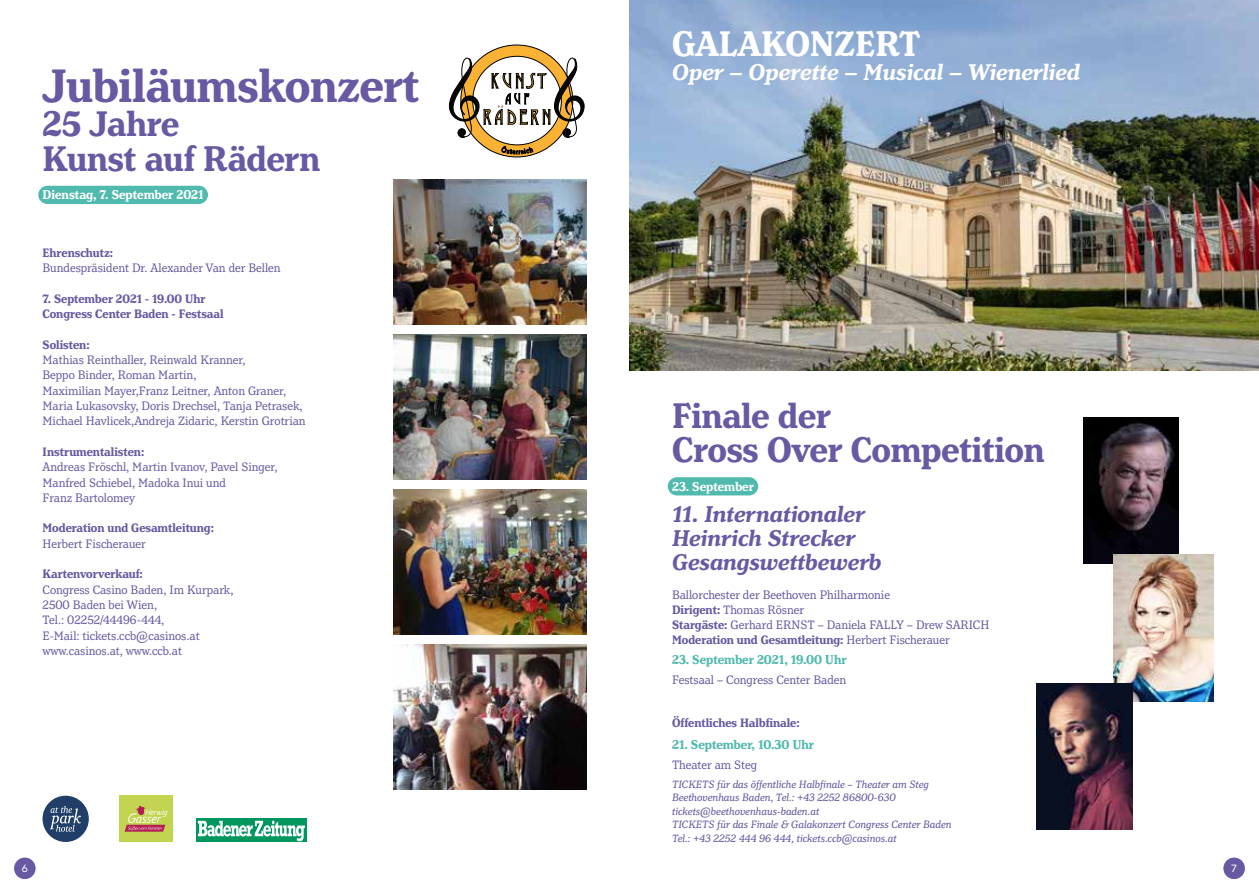
<style>
.page{position:relative;width:1259px;height:893px;background:#fff}
.page>*{position:absolute;margin:0;border:0;box-sizing:border-box;transform-origin:0 0}
.t1{font:700 condensed 49.5px "Henriette";color:#6859a2}
.t2{font:700 condensed 37.5px/34.5px "Henriette";color:#6859a2}
.t3{font:700 condensed 37.5px "Henriette";color:#fff}
.t4{font:italic 700 24px/24px "Henriette";color:#6859a2}
.t5{font:italic 700 24px "Henriette";color:#fff}
.t6{font:700 condensed 13.5px "Henriette";color:#4fbaad}
.t7{font:700 condensed 13.5px "Henriette";color:#fff}
.t8{font:condensed 12.9px/15.3px "Henriette";color:#6859a2}
.t9{font:700 condensed 12.9px/15.3px "Henriette";color:#6859a2}
.t10{font:italic 11.25px/13.5px "Henriette";color:#6859a2}
.t11{font:10.5px "Mark OT";color:#fff}
.s1{font-weight:700}
</style>
<div class="page">
<div style="left:38px;top:186px;width:170px;height:18px;background:#4fbaad;border-radius:9px"></div>
<img style="left:393px;top:180px;width:194px;height:144px">
<img style="left:393px;top:335px;width:194px;height:144px">
<img style="left:393px;top:490px;width:194px;height:144px">
<img style="left:393px;top:645px;width:194px;height:144px">
<div style="left:461px;top:45px;width:112px;height:112px;background:#f9b234;border-radius:50%"></div>
<svg style="left:449px;top:54px;width:136px;height:103px"></svg>
<div style="left:43px;top:796px;width:46px;height:46px;background:#203e67;border-radius:50%"></div>
<svg style="left:50px;top:806px;width:31px;height:26px"></svg>
<div style="left:119px;top:796px;width:54px;height:46px;background:#c2d450"></div>
<svg style="left:125px;top:805px;width:42px;height:27px"></svg>
<div style="left:196px;top:818px;width:110px;height:24px;background:#00975f"></div>
<svg style="left:198px;top:820px;width:107px;height:21px"></svg>
<img style="left:629px;top:0;width:630px;height:371px">
<img style="left:1083px;top:418px;width:95px;height:146px">
<img style="left:1113px;top:555px;width:100px;height:146px">
<img style="left:1037px;top:684px;width:95px;height:146px">
<div style="left:668px;top:477px;width:90px;height:18px;background:#4fbaad;border-radius:9px"></div>
<div style="left:14px;top:857px;width:22px;height:23px;background:#6859a2;border-radius:50%"></div>
<div style="left:13px;top:856px;width:24px;height:24px;border:1px solid #fff;border-radius:50%"></div>
<div style="left:1222px;top:857px;width:23px;height:23px;background:#6859a2;border-radius:50%"></div>
<div style="left:1222px;top:856px;width:24px;height:24px;border:1px solid #fff;border-radius:50%"></div>
<h1 class="t1" style="left:43px;top:56px;width:377px">Jubiläumskonzert</h1>
<h2 class="t2" style="left:43px;top:107px;width:279px">25 Jahre<br>Kunst auf Rädern</h2>
<p class="t7" style="left:43px;top:187px;width:163px">Dienstag, 7. September 2021</p>
<p class="t9" style="left:43px;top:245px;width:72px">Ehrenschutz:</p>
<p class="t8" style="left:43px;top:261px;width:240px">Bundespräsident Dr. Alexander Van der Bellen</p>
<p class="t9" style="left:43px;top:291px;width:182px">7. September 2021 - 19.00 Uhr<br>Congress Center Baden - Festsaal</p>
<p class="t9" style="left:43px;top:337px;width:49px">Solisten:</p>
<p class="t8" style="left:43px;top:352px;width:264px">Mathias Reinthaller, Reinwald Kranner,<br>Beppo Binder, Roman Martin,<br>Maximilian Mayer,Franz Leitner, Anton Graner, Maria Lukasovsky, Doris Drechsel, Tanja Petrasek, Michael Havlicek,Andreja Zidaric, Kerstin Grotrian</p>
<p class="t9" style="left:43px;top:444px;width:103px">Instrumentalisten:</p>
<p class="t8" style="left:43px;top:459px;width:236px">Andreas Fröschl, Martin Ivanov, Pavel Singer,<br>Manfred Schiebel, Madoka Inui und<br>Franz Bartolomey</p>
<p class="t9" style="left:43px;top:521px;width:173px">Moderation und Gesamtleitung:</p>
<p class="t8" style="left:43px;top:536px;width:105px">Herbert Fischerauer</p>
<p class="t9" style="left:43px;top:567px;width:102px">Kartenvorverkauf:</p>
<p class="t8" style="left:43px;top:582px;width:192px">Congress Casino Baden, Im Kurpark,<br>2500 Baden bei Wien,<br>Tel.: 02252/44496-444,<br>E-Mail: tickets.ccb@casinos.at www.casinos.at, www.ccb.at</p>
<h2 class="t3" style="left:672px;top:21px;width:250px">GALAKONZERT</h2>
<h3 class="t5" style="left:672px;top:58px;width:410px">Oper – Operette – Musical – Wienerlied</h3>
<h2 class="t2" style="left:672px;top:399px;width:374px">Finale der<br>Cross Over Competition</h2>
<p class="t7" style="left:672px;top:478px;width:83px">23. September</p>
<h3 class="t4" style="left:672px;top:504px;width:211px">11. Internationaler<br>Heinrich Strecker<br>Gesangswettbewerb</h3>
<p class="t8" style="left:672px;top:587px;width:319px">Ballorchester der Beethoven Philharmonie<br><span class="s1">Dirigent:</span> Thomas Rösner<br><span class="s1">Stargäste:</span> Gerhard ERNST – Daniela FALLY – Drew SARICH <span class="s1">Moderation und Gesamtleitung:</span> Herbert Fischerauer</p>
<p class="t6" style="left:672px;top:652px;width:176px">23. September 2021, 19.00 Uhr</p>
<p class="t8" style="left:672px;top:672px;width:176px">Festsaal – Congress Center Baden</p>
<p class="t9" style="left:672px;top:715px;width:129px">Öffentliches Halbfinale:</p>
<p class="t6" style="left:672px;top:737px;width:143px">21. September, 10.30 Uhr</p>
<p class="t8" style="left:672px;top:757px;width:87px">Theater am Steg</p>
<p class="t10" style="left:672px;top:778px;width:281px">TICKETS für das öffentliche Halbfinale – Theater am Steg Beethovenhaus Baden, Tel.: +43 2252 86800-630 tickets@beethovenhaus-baden.at<br>TICKETS für das Finale &amp; Galakonzert Congress Center Baden Tel.: +43 2252 444 96 444, tickets.ccb@casinos.at</p>
<p class="t11" style="left:22px;top:862px;width:8px">6</p>
<p class="t11" style="left:1231px;top:862px;width:7px">7</p>
</div>
